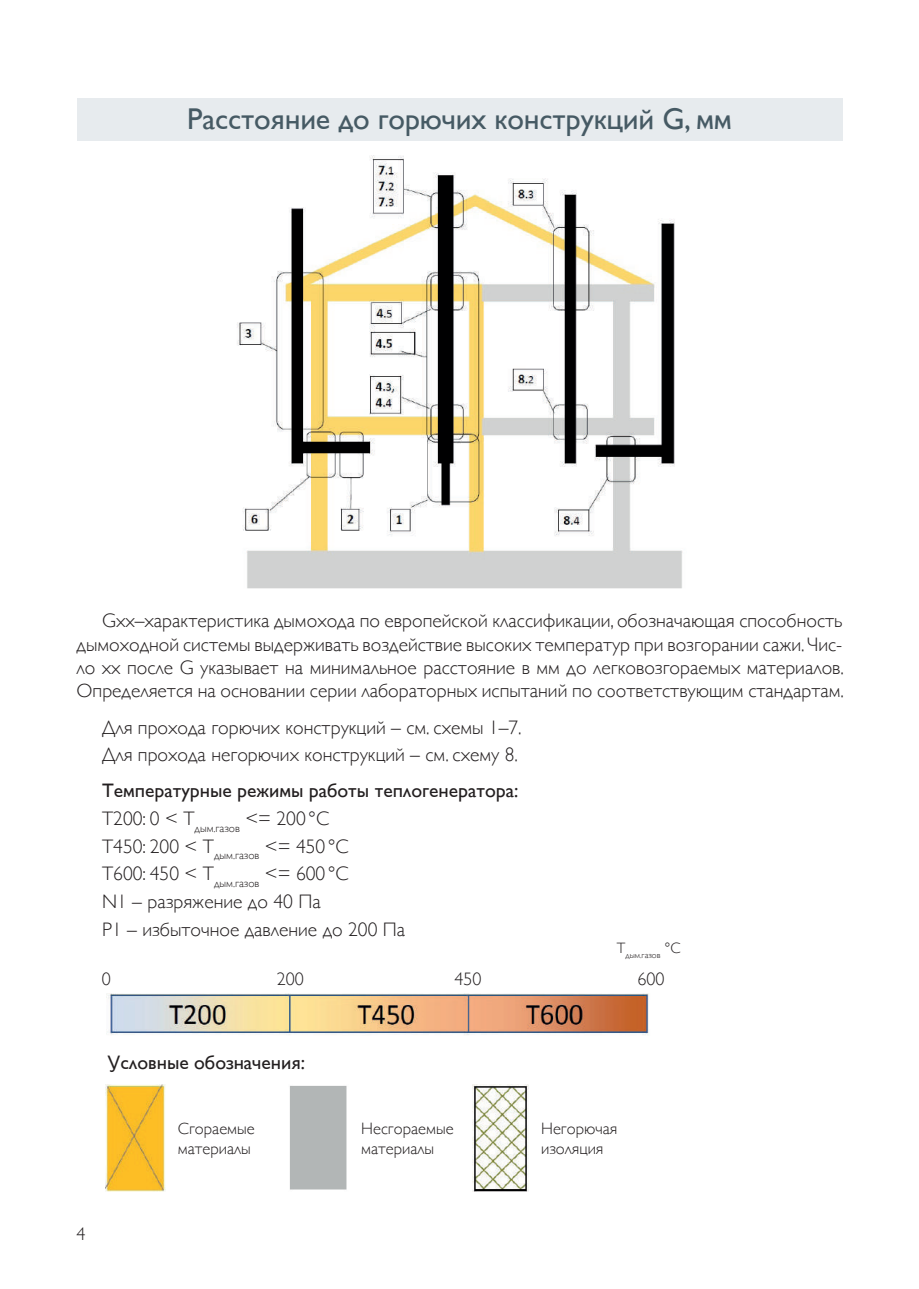
<style>
.page{position:relative;width:919px;height:1289px;background:#fff}
.page>*{position:absolute;margin:0;border:0;box-sizing:border-box;transform-origin:0 0}
.t1{font:30px "Gill Sans";letter-spacing:-.005em;color:#465a64}
.t2{font:300 19.5px/27.6px "Gill Sans";color:#231f20}
.t3{font:19.5px "Gill Sans";color:#231f20}
.t4{font:300 18px "Gill Sans";color:#231f20}
.t5{font:300 16.5px/19.8px "Gill Sans";color:#231f20}
.t6{font:300 8.7px "Gill Sans";color:#231f20}
.s1{font-weight:400}
</style>
<div class="page">
<img style="left:237px;top:155px;width:446px;height:434px">
<img style="left:106px;top:993px;width:543px;height:41px">
<img style="left:105px;top:1084px;width:60px;height:107px">
<div style="left:289px;top:1085px;width:58px;height:105px;background:#b2b6b6"></div>
<img style="left:472px;top:1084px;width:56px;height:107px">
<div style="left:77px;top:98px;width:765px;height:42px;background:#e7ebee"></div>
<h1 class="t1" style="left:187px;top:102px;width:546px">Расстояние до горючих конструкций G, мм</h1>
<p class="t2" style="left:77px;top:609px;width:768px;line-height:23.4px;text-align:justify;text-indent:26px">Gxx–характеристика дымохода по европейской классификации, обозначающая способность дымоходной системы выдерживать воздействие высоких температур при возгорании сажи. Чис&shy;ло хх после G указывает на минимальное расстояние в мм до легковозгораемых материалов.<br>Определяется на основании серии лабораторных испытаний по соответствующим стандартам.</p>
<p class="t2" style="left:102px;top:713px;width:421px">Для прохода горючих конструкций – см. схемы 1–7.<br>Для прохода негорючих конструкций – см. схему 8.</p>
<p class="t2" style="left:102px;top:777px;width:418px"><span class="s1">Температурные режимы работы теплогенератора:<br></span>Т200: 0 &lt; Т<sub>дым.газов</sub> &lt;= 200°C<br>Т450: 200 &lt; Т<sub>дым.газов</sub> &lt;= 450°C<br>Т600: 450 &lt; Т<sub>дым.газов</sub> &lt;= 600°C<br>N1 – разряжение до 40 Па<br>Р1 – избыточное давление до 200 Па</p>
<p class="t4" style="left:102px;top:968px;width:10px">0</p>
<p class="t4" style="left:277px;top:968px;width:28px">200</p>
<p class="t4" style="left:454px;top:968px;width:28px">450</p>
<p class="t4" style="left:637px;top:968px;width:28px">600</p>
<p class="t6" style="left:616px;top:950px;width:65px"><sup>Т</sup>дым.газов <sup>°C</sup></p>
<p class="t3" style="left:108px;top:1050px;width:199px">Условные обозначения:</p>
<p class="t4" style="left:77px;top:1223px;width:10px">4</p>
<p class="t5" style="left:178px;top:1118px;width:78px">Сгораемые материалы</p>
<p class="t5" style="left:361px;top:1118px;width:94px">Несгораемые материалы</p>
<p class="t5" style="left:541px;top:1118px;width:78px">Негорючая изоляция</p>
</div>
